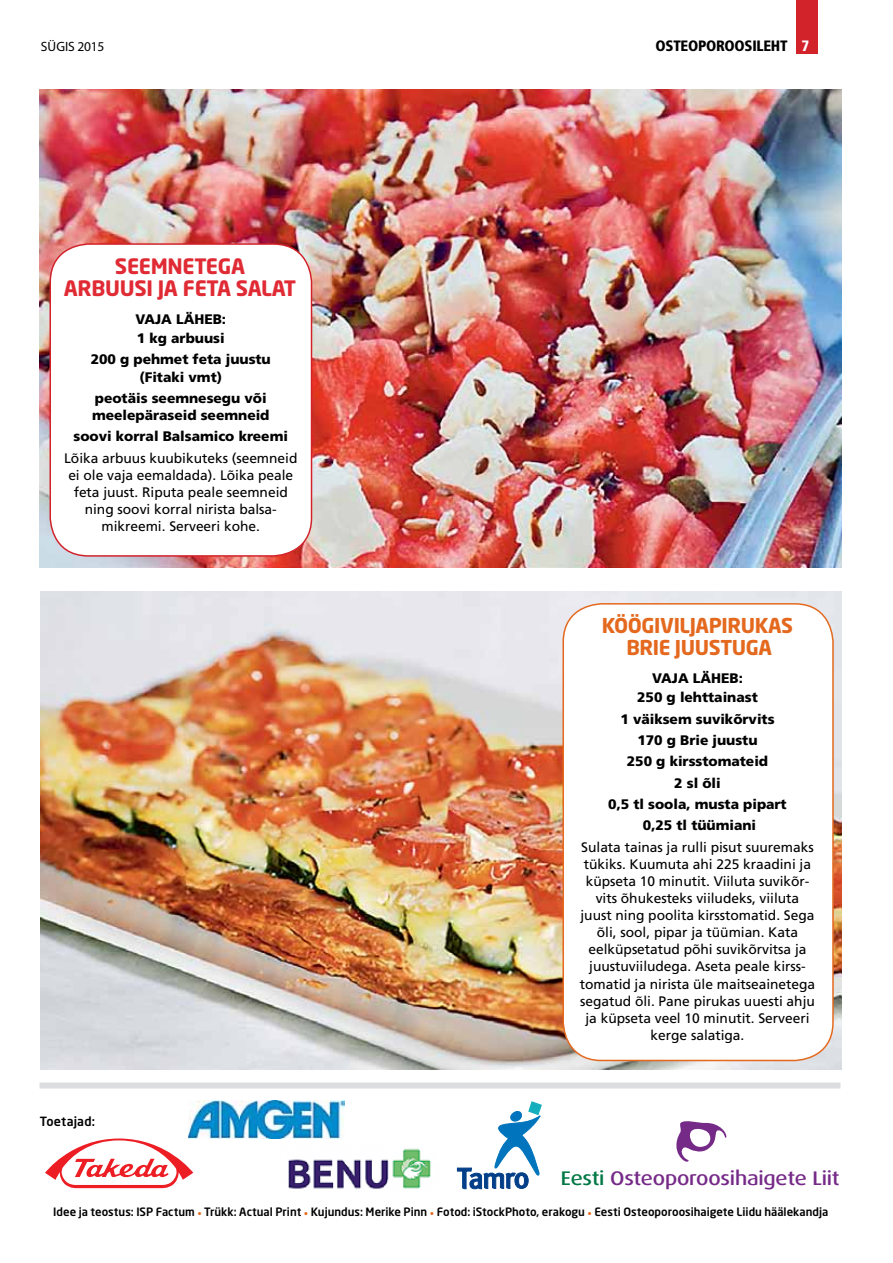
<style>
.page{position:relative;width:893px;height:1263px;background:#fff}
.page>*{position:absolute;margin:0;border:0;box-sizing:border-box;transform-origin:0 0}
.t1{font:700 21px/22.5px "Neo Sans Std";letter-spacing:-.015em;color:#e02b35;text-align:center}
.t2{font:700 20.25px/22.5px "Neo Sans Std";letter-spacing:-.02em;color:#e4691f;text-align:center}
.t3{font:500 19.65px "Dax Wide";letter-spacing:-.01em;color:#762a88}
.t4{font:900 condensed 15px "Frutiger LT Pro";letter-spacing:-.02em;color:#000}
.t5{font:13.8px/17.1px "Frutiger LT Pro";letter-spacing:-.005em;color:#000;text-align:center}
.t6{font:900 13.8px/21.3px "Frutiger LT Pro";letter-spacing:-.005em;color:#000;text-align:center}
.t7{font:13.5px "Myriad Pro";color:#000}
.t8{font:500 12.6px "Neo Sans Std";letter-spacing:.01em;color:#000}
.t9{font:500 11.4px "Neo Sans Std";color:#000}
.s1{color:#fff}
.s2{color:#007745}
.s3{font-family:"Minion Pro";font-weight:400;color:#e4691f}
</style>
<div class="page">
<div style="left:796px;top:0;width:21px;height:54px;background:#d2232a"></div>
<svg style="left:45px;top:1138px;width:148px;height:50px"></svg>
<div style="left:40px;top:1082px;width:800px;height:6px;background:#dcddde"></div>
<img style="left:40px;top:89px;width:802px;height:478px">
<img style="left:41px;top:591px;width:801px;height:478px">
<div style="left:50px;top:244px;width:261px;height:312px;background:#fff;border-radius:38px"></div>
<div style="left:50px;top:243px;width:262px;height:314px;border:2px solid #d2232a;border-radius:38px"></div>
<div style="left:563px;top:604px;width:270px;height:456px;background:#fff;border-radius:38px"></div>
<div style="left:562px;top:603px;width:272px;height:458px;border:2px solid #e4691f;border-radius:38px"></div>
<svg style="left:676px;top:1121px;width:51px;height:41px"></svg>
<img style="left:189px;top:1101px;width:155px;height:38px">
<svg style="left:457px;top:1102px;width:84px;height:87px"></svg>
<img style="left:288px;top:1148px;width:143px;height:41px">
<p class="t7" style="left:41px;top:38px;width:65px">sügis 2015</p>
<p class="t4" style="left:656px;top:37px;width:155px">OSTEOPOROOSILEHT <span class="s1">7</span></p>
<h1 class="t1" style="left:64px;top:254px;width:231px">SEEMNETEGA<br>ARBUUSI JA FETA SALAT</h1>
<p class="t6" style="left:135px;top:309px;width:92px;line-height:19.2px;text-align:left">Vaja läheb:<br>1 kg arbuusi</p>
<p class="t6" style="left:91px;top:351px;width:182px;line-height:17.1px">200 g pehmet feta juustu (Fitaki vmt)</p>
<p class="t6" style="left:92px;top:389px;width:179px;line-height:17.1px;text-align:left">peotäis seemnesegu või meelepäraseid seemneid</p>
<p class="t6" style="left:74px;top:426px;width:216px">soovi korral Balsamico kreemi</p>
<p class="t5" style="left:64px;top:449px;width:235px">Lõika arbuus kuubikuteks (seemneid ei ole vaja eemaldada). Lõika peale feta juust. Riputa peale seemneid ning soovi korral nirista balsa&shy;mikreemi. Serveeri kohe.</p>
<p class="t8" style="left:40px;top:1113px;width:57px">Toetajad:</p>
<h2 class="t2" style="left:602px;top:613px;width:191px">KÖÖGIVILJAPIRUKAS<br>BRIE JUUSTUGA</h2>
<p class="t6" style="left:637px;top:669px;width:122px;line-height:19.2px">Vaja läheb:<br>250 g lehttainast</p>
<p class="t6" style="left:608px;top:708px;width:180px">1 väiksem suvikõrvits<br>170 g Brie juustu<br>250 g kirsstomateid<br>2 sl õli<br>0,5 tl soola, musta pipart<br>0,25 tl tüümiani</p>
<p class="t5" style="left:580px;top:838px;width:237px">Sulata tainas ja rulli pisut suuremaks tükiks. Kuumuta ahi 225 kraadini ja küpseta 10 minutit. Viiluta suvikõr&shy;vits õhukesteks viiludeks, viiluta juust ning poolita kirsstomatid. Sega õli, sool, pipar ja tüümian. Kata eelküpsetatud põhi suvikõrvitsa ja juustuviiludega. Aseta peale kirss&shy;tomatid ja nirista üle maitseainetega segatud õli. Pane pirukas uuesti ahju ja küpseta veel 10 minutit. Serveeri kerge salatiga.</p>
<h3 class="t3" style="left:561px;top:1167px;width:280px"><span class="s2">Eesti</span> Osteoporoosihaigete Liit</h3>
<p class="t9" style="left:53px;top:1205px;width:776px">Idee ja teostus: ISP Factum <span class="s3">•</span> Trükk: Actual Print <span class="s3">•</span> Kujundus: Merike Pinn <span class="s3">•</span> Fotod: iStockPhoto, erakogu <span class="s3">•</span> Eesti Osteoporoosihaigete Liidu häälekandja</p>
</div>
